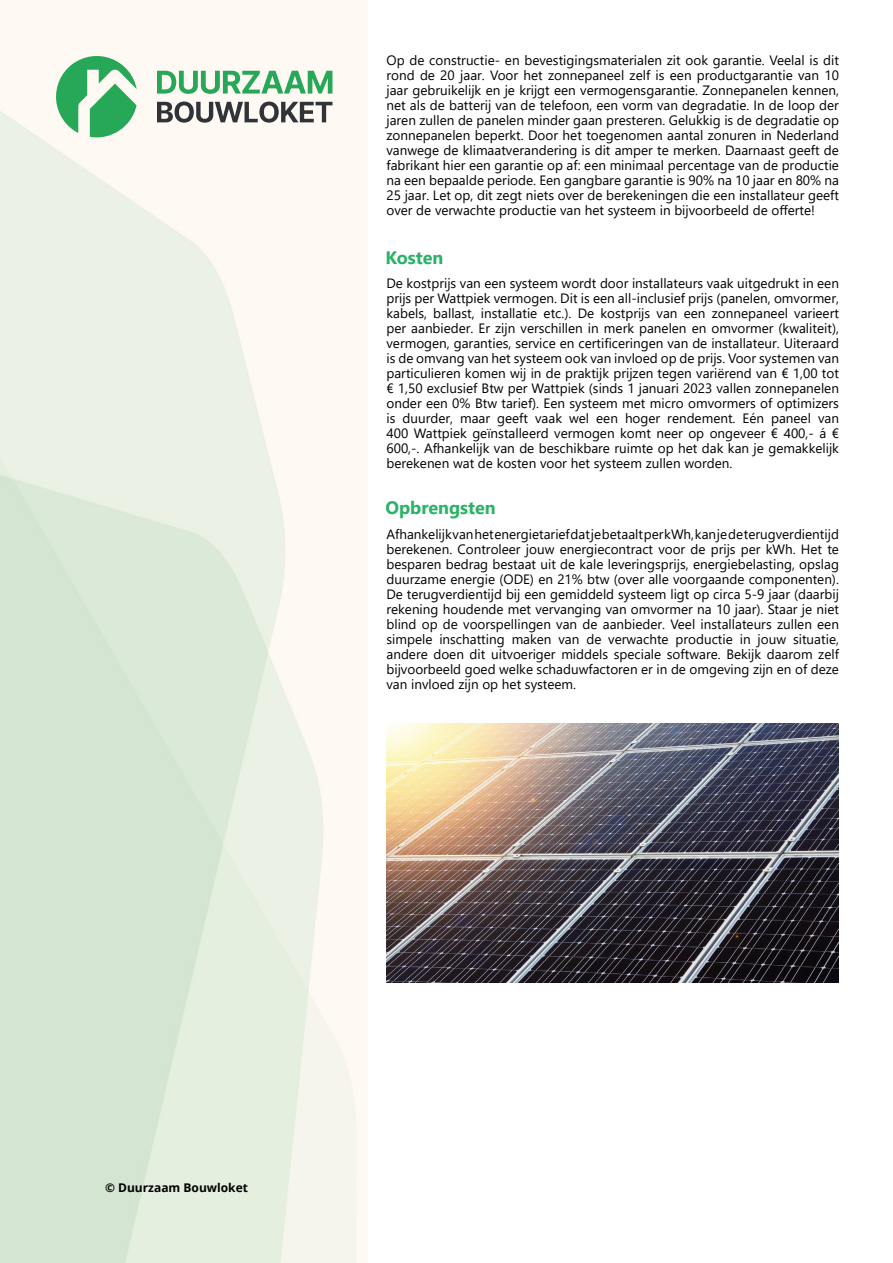
<style>
.page{position:relative;width:893px;height:1263px;background:#fff}
.page>*{position:absolute;margin:0;border:0;box-sizing:border-box;transform-origin:0 0}
.Kop_3{font:700 18px "Segoe UI";color:#2ab266}
.Tekst{font:13.5px/15px "Segoe UI";color:#000;text-align:justify}
.t1{font:700 12px "Open Sans";color:#000}
</style>
<div class="page">
<svg style="left:56px;top:56px;width:81px;height:81px"></svg>
<svg style="left:157px;top:71px;width:175px;height:23px"></svg>
<svg style="left:157px;top:101px;width:175px;height:22px"></svg>
<img style="left:386px;top:724px;width:453px;height:259px">
<p class="Tekst" style="left:386px;top:52px;width:454px">Op de constructie- en bevestigingsmaterialen zit ook garantie. Veelal is dit rond de 20 jaar. Voor het zonnepaneel zelf is een productgarantie van 10 jaar gebruikelijk en je krijgt een vermogensgarantie. Zonnepanelen kennen, net als de batterij van de telefoon, een vorm van degradatie. In de loop der jaren zullen de panelen minder gaan presteren. Gelukkig is de degradatie op zonnepanelen beperkt. Door het toegenomen aantal zonuren in Nederland vanwege de klimaatverandering is dit amper te merken. Daarnaast geeft de fabrikant hier een garantie op af: een minimaal percentage van de productie na een bepaalde periode. Een gangbare garantie is 90% na 10 jaar en 80% na 25 jaar. Let op, dit zegt niets over de berekeningen die een installateur geeft over de verwachte productie van het systeem in bijvoorbeeld de offerte!</p>
<h3 class="Kop_3" style="left:385px;top:240px;width:59px">Kosten</h3>
<p class="Tekst" style="left:386px;top:275px;width:454px">De kostprijs van een systeem wordt door installateurs vaak uitgedrukt in een prijs per Wattpiek vermogen. Dit is een all-inclusief prijs (panelen, omvormer, kabels, ballast, installatie etc.). De kostprijs van een zonnepaneel varieert per aanbieder. Er zijn verschillen in merk panelen en omvormer (kwaliteit), vermogen, garanties, service en certificeringen van de installateur. Uiteraard is de omvang van het systeem ook van invloed op de prijs. Voor systemen van particulieren komen wij in de praktijk prijzen tegen variërend van € 1,00 tot € 1,50 exclusief Btw per Wattpiek (sinds 1 januari 2023 vallen zonnepanelen onder een 0% Btw tarief). Een systeem met micro omvormers of optimizers is duurder, maar geeft vaak wel een hoger rendement. Eén paneel van 400 Wattpiek geïnstalleerd vermogen komt neer op ongeveer € 400,- á € 600,-. Afhankelijk van de beschikbare ruimte op het dak kan je gemakkelijk berekenen wat de kosten voor het systeem zullen worden.</p>
<h3 class="Kop_3" style="left:385px;top:491px;width:112px">Opbrengsten</h3>
<p class="Tekst" style="left:386px;top:525px;width:454px">Afhankelijk van het energietarief dat je betaalt per kWh, kan je de terugverdientijd berekenen. Controleer jouw energiecontract voor de prijs per kWh. Het te besparen bedrag bestaat uit de kale leveringsprijs, energiebelasting, opslag duurzame energie (ODE) en 21% btw (over alle voorgaande componenten).<br>De terugverdientijd bij een gemiddeld systeem ligt op circa 5-9 jaar (daarbij rekening houdende met vervanging van omvormer na 10 jaar). Staar je niet blind op de voorspellingen van de aanbieder. Veel installateurs zullen een simpele inschatting maken van de verwachte productie in jouw situatie, andere doen dit uitvoeriger middels speciale software. Bekijk daarom zelf bijvoorbeeld goed welke schaduwfactoren er in de omgeving zijn en of deze van invloed zijn op het systeem.</p>
<p class="t1" style="left:105px;top:1179px;width:144px">© Duurzaam Bouwloket</p>
</div>
